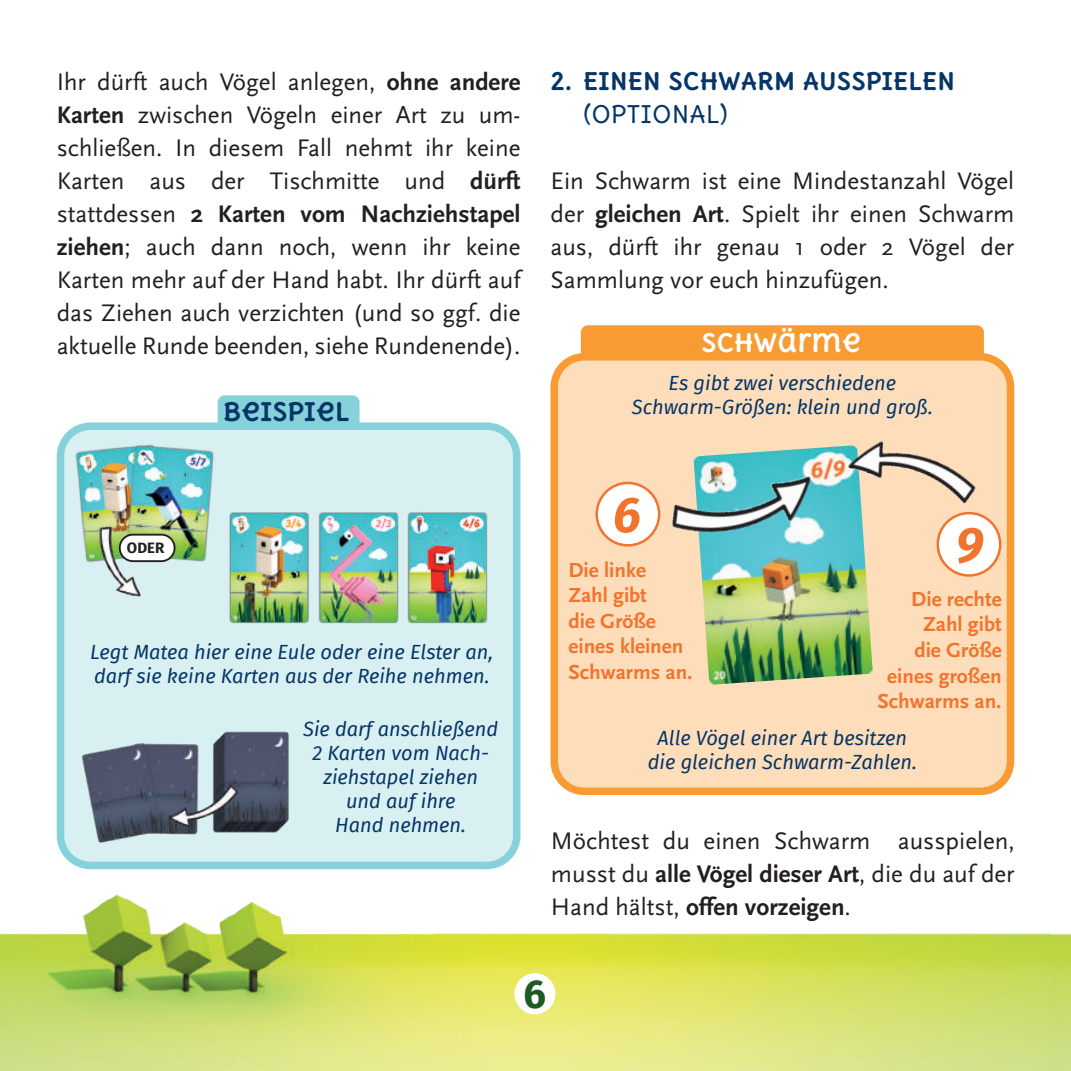
<style>
.page{position:relative;width:1071px;height:1071px;background:#fff}
.page>*{position:absolute;margin:0;border:0;box-sizing:border-box;transform-origin:0 0}
.t1{font:italic 700 50px "Fira Sans";color:#f1742e}
.t2{font:700 40px "Fira Sans";color:#1f5a24}
.t3{font:25px/33px "Scala Sans";color:#231f20;text-align:justify}
.t4{font:700 25px "Delius Unicase";color:#063567}
.t5{font:700 25px "Delius Unicase";color:#fff}
.t6{font:700 23.75px "Delius Unicase";color:#063567}
.t7{font:23.75px "Delius Unicase";color:#063567}
.t8{font:700 21.25px/25.5px "Scala Sans";color:#f1742e}
.t9{font:italic 20px/24px "Fira Sans";color:#063567;text-align:center}
.t10{font:700 15px "Fira Sans";color:#231f20}
.s1{font-weight:700}
</style>
<div class="page">
<img style="left:609px;top:933px;width:461px;height:137px">
<img style="left:0;top:852px;width:609px;height:218px">
<div style="left:514px;top:972px;width:41px;height:41px;background:#fff;border-radius:50%"></div>
<div style="left:60px;top:426px;width:456px;height:439px;background:#d9f0f2;border-radius:30px"></div>
<div style="left:57px;top:422px;width:463px;height:446px;border:8px solid #87d2da;border-radius:30px"></div>
<img style="left:67px;top:434px;width:441px;height:190px">
<img style="left:81px;top:731px;width:208px;height:112px">
<div style="left:218px;top:395px;width:141px;height:34px;background:#87d2da;border-radius:7px"></div>
<div style="left:554px;top:356px;width:456px;height:435px;background:#fdddba;border-radius:30px"></div>
<div style="left:550px;top:353px;width:463px;height:441px;border:8px solid #f89b33;border-radius:30px"></div>
<div style="left:580px;top:325px;width:403px;height:34px;background:#f89b33;border-radius:7px"></div>
<img style="left:695px;top:446px;width:177px;height:238px">
<img style="left:836px;top:441px;width:149px;height:75px">
<img style="left:654px;top:458px;width:174px;height:100px">
<div style="left:937px;top:513px;width:62px;height:62px;background:#fff;border-radius:50%"></div>
<div style="left:936px;top:511px;width:65px;height:65px;border:2px solid #f1742e;border-radius:50%"></div>
<div style="left:596px;top:483px;width:63px;height:62px;background:#fff;border-radius:50%"></div>
<div style="left:595px;top:481px;width:65px;height:65px;border:2px solid #f1742e;border-radius:50%"></div>
<div style="left:120px;top:534px;width:54px;height:27px;background:#fff;border-radius:13px"></div>
<div style="left:119px;top:533px;width:56px;height:29px;border:2px solid #231f20;border-radius:13px"></div>
<p class="t3" style="left:57px;top:66px;width:465px">Ihr dürft auch Vögel anlegen, <span class="s1">ohne andere Karten</span> zwischen Vögeln einer Art zu um&shy;schließen. In diesem Fall nehmt ihr keine Karten aus der Tischmitte und <span class="s1">dürft </span>stattdessen <span class="s1">2 Karten vom Nachziehstapel ziehen</span>; auch dann noch, wenn ihr keine Karten mehr auf der Hand habt. Ihr dürft auf das Ziehen auch verzichten (und so ggf. die aktuelle Runde beenden, siehe Rundenende).</p>
<p class="t4" style="left:223px;top:395px;width:128px">BEISPIEL</p>
<p class="t6" style="left:550px;top:65px;width:406px">2. EINEN SCHWARM AUSSPIELEN</p>
<p class="t7" style="left:583px;top:99px;width:146px">(OPTIONAL)</p>
<p class="t3" style="left:550px;top:165px;width:465px">Ein Schwarm ist eine Mindestanzahl Vögel der <span class="s1">gleichen Art</span>. Spielt ihr einen Schwarm aus, dürft ihr genau 1 oder 2 Vögel der Sammlung vor euch hinzufügen.</p>
<p class="t5" style="left:701px;top:326px;width:161px">SCHWÄRME</p>
<p class="t9" style="left:631px;top:370px;width:302px">Es gibt zwei verschiedene<br>Schwarm-Größen: klein und groß.</p>
<p class="t10" style="left:127px;top:535px;width:39px">ODER</p>
<p class="t9" style="left:90px;top:639px;width:404px;text-align:left">Legt Matea hier eine Eule oder eine Elster an, darf sie keine Karten aus der Reihe nehmen.</p>
<p class="t9" style="left:303px;top:716px;width:196px">Sie darf anschließend<br>2 Karten vom Nach&shy;ziehstapel ziehen<br>und auf ihre<br>Hand nehmen.</p>
<h1 class="t1" style="left:612px;top:472px;width:29px">6</h1>
<p class="t8" style="left:568px;top:557px;width:126px">Die linke<br>Zahl gibt<br>die Größe eines kleinen<br>Schwarms an.</p>
<h1 class="t1" style="left:955px;top:502px;width:29px">9</h1>
<p class="t8" style="left:877px;top:586px;width:126px;text-align:right">Die rechte<br>Zahl gibt<br>die Größe eines großen<br>Schwarms an.</p>
<p class="t9" style="left:647px;top:725px;width:270px">Alle Vögel einer Art besitzen die gleichen Schwarm-Zahlen.</p>
<p class="t3" style="left:550px;top:825px;width:465px">Möchtest du einen Schwarm ausspielen, musst du <span class="s1">alle Vögel dieser Art</span>, die du auf der Hand hältst, <span class="s1">offen vorzeigen</span>.</p>
<h2 class="t2" style="left:523px;top:960px;width:24px">6</h2>
</div>
